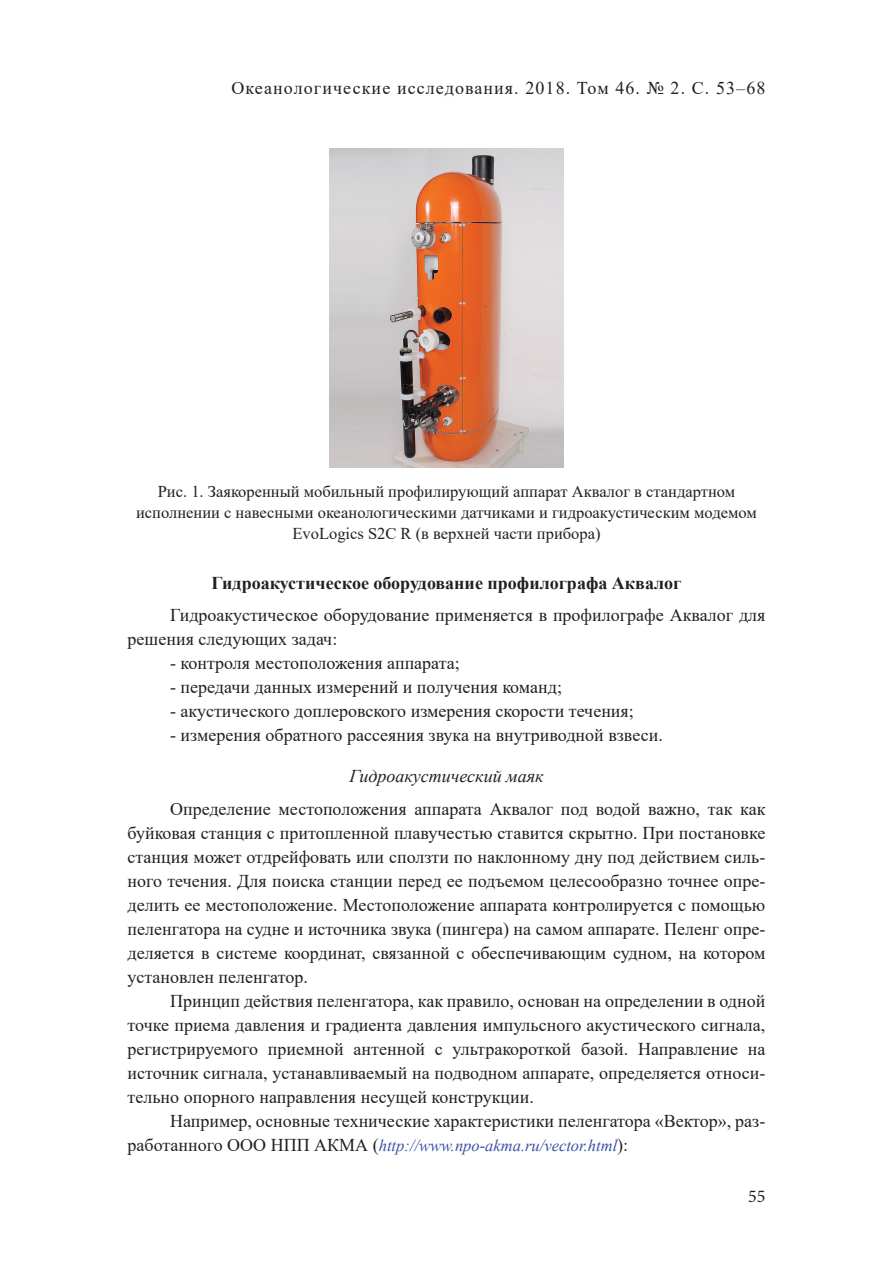
<style>
.page{position:relative;width:893px;height:1263px;background:#fff}
.page>*{position:absolute;margin:0;border:0;box-sizing:border-box;transform-origin:0 0}
.текст{font:18px/24px "Times New Roman";color:#231f20;text-align:justify}
.колонтитулы{font:18px "Times New Roman";letter-spacing:.06em;color:#231f20}
.заголовок_в_тексте{font:700 18px "Times New Roman";color:#231f20}
.заголовок_в_тексте-2{font:italic 18px "Times New Roman";color:#231f20}
.t1{font:18px "Minion Pro";color:#231f20}
.рисунок{font:16.5px/21px "Times New Roman";color:#231f20;text-align:center}
.текст-2{font:italic 16.5px "Times New Roman";color:#3a53a3}
.s1{font-style:normal;font-size:18px;color:#231f20}
</style>
<div class="page">
<img style="left:330px;top:149px;width:233px;height:319px">
<p class="колонтитулы" style="left:231px;top:75px;width:535px">Океанологические исследования. 2018. Том 46. № 2. С. 53–68</p>
<p class="рисунок" style="left:136px;top:481px;width:622px">Рис. 1. Заякоренный мобильный профилирующий аппарат Аквалог в стандартном исполнении с навесными океанологическими датчиками и гидроакустическим модемом<br>EvoLogics S2C R (в верхней части прибора)</p>
<p class="заголовок_в_тексте" style="left:211px;top:570px;width:471px">Гидроакустическое оборудование профилографа Аквалог</p>
<p class="текст" style="left:128px;top:603px;width:639px;text-indent:43px">Гидроакустическое оборудование применяется в профилографе Аквалог для решения следующих задач:</p>
<p class="текст" style="left:170px;top:651px;width:291px">- контроля местоположения аппарата;</p>
<p class="текст" style="left:170px;top:675px;width:393px">- передачи данных измерений и получения команд;</p>
<p class="текст" style="left:170px;top:699px;width:465px">- акустического доплеровского измерения скорости течения;</p>
<p class="текст" style="left:170px;top:723px;width:494px">- измерения обратного рассеяния звука на внутриводной взвеси.</p>
<p class="заголовок_в_тексте-2" style="left:349px;top:764px;width:195px">Гидроакустический маяк</p>
<p class="текст" style="left:128px;top:796px;width:639px;text-indent:43px">Определение местоположения аппарата Аквалог под водой важно, так как буйковая станция с притопленной плавучестью ставится скрытно. При постановке станция может отдрейфовать или сползти по наклонному дну под действием силь&shy;ного течения. Для поиска станции перед ее подъемом целесообразно точнее опре&shy;делить ее местоположение. Местоположение аппарата контролируется с помощью пеленгатора на судне и источника звука (пингера) на самом аппарате. Пеленг опре&shy;деляется в системе координат, связанной с обеспечивающим судном, на котором установлен пеленгатор.</p>
<p class="текст" style="left:128px;top:988px;width:639px;text-indent:43px">Принцип действия пеленгатора, как правило, основан на определении в одной точке приема давления и градиента давления импульсного акустического сигнала, регистрируемого приемной антенной с ультракороткой базой. Направление на источник сигнала, устанавливаемый на подводном аппарате, определяется относи&shy;тельно опорного направления несущей конструкции.</p>
<p class="текст" style="left:170px;top:1108px;width:597px">Например, основные технические характеристики пеленгатора «Вектор», раз-</p>
<p class="текст-2" style="left:128px;top:1134px;width:502px"><span class="s1">работанного ООО НПП АКМА (</span>http://www.npo-akma.ru/vector.html<span class="s1">):</span></p>
<p class="t1" style="left:748px;top:1184px;width:19px">55</p>
</div>
